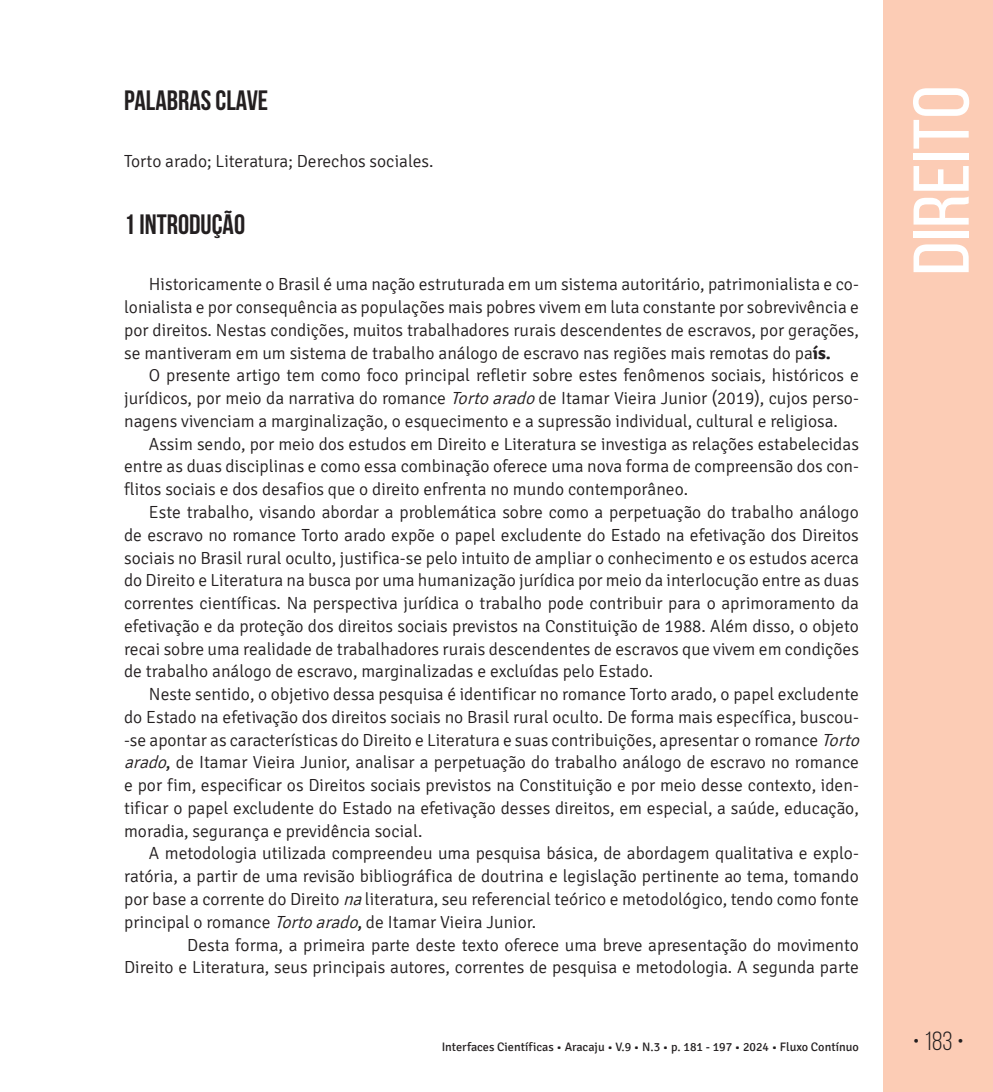
<style>
.page{position:relative;width:993px;height:1092px;background:#fff}
.page>*{position:absolute;margin:0;border:0;box-sizing:border-box;transform-origin:0 0}
.t1{font:78.75px "Bebas Neue";color:#fff;scale:1.09 1}
.t2{font:700 28px "Bebas Neue";color:#231f20}
.t3{font:26.25px "Bebas Neue";color:#231f20}
.t4{font:300 17.5px/22.8px "Signika";color:#231f20;text-align:justify}
.t5{font:12.25px "Signika";color:#231f20}
.s1{font-weight:700}
.s2{font-style:italic}
.s3{font-weight:400}
</style>
<div class="page">
<div style="left:883px;top:0;width:109px;height:1091px;background:#fcccb5"></div>
<h2 class="t2" style="left:124px;top:85px;width:146px">PALABRAS CLAVE</h2>
<p class="t4" style="left:124px;top:150px;width:311px">Torto arado; Literatura; Derechos sociales.</p>
<h2 class="t2" style="left:124px;top:209px;width:122px">1 INTRODUÇÃO</h2>
<p class="t4" style="left:124px;top:273px;width:736px;text-indent:25px">Historicamente o Brasil é uma nação estruturada em um sistema autoritário, patrimonialista e co&shy;lonialista e por consequência as populações mais pobres vivem em luta constante por sobrevivência e por direitos. Nestas condições, muitos trabalhadores rurais descendentes de escravos, por gerações, se mantiveram em um sistema de trabalho análogo de escravo nas regiões mais remotas do pa<span class="s1">ís.</span></p>
<p class="t4" style="left:124px;top:364px;width:736px;text-indent:25px">O presente artigo tem como foco principal refletir sobre estes fenômenos sociais, históricos e jurídicos, por meio da narrativa do romance <span class="s2">Tortoarado</span>de Itamar Vieira Junior (2019), cujos perso&shy;nagens vivenciam a marginalização, o esquecimento e a supressão individual, cultural e religiosa.</p>
<p class="t4" style="left:124px;top:433px;width:736px;text-indent:25px">Assim sendo, por meio dos estudos em Direito e Literatura se investiga as relações estabelecidas entre as duas disciplinas e como essa combinação oferece uma nova forma de compreensão dos con&shy;flitos sociais e dos desafios que o direito enfrenta no mundo contemporâneo.</p>
<p class="t4" style="left:124px;top:501px;width:736px;text-indent:25px">Este trabalho, visando abordar a problemática sobre como a perpetuação do trabalho análogo de escravo no romance Torto arado expõe o papel excludente do Estado na efetivação dos Direitos sociais no Brasil rural oculto, justifica-se pelo intuito de ampliar o conhecimento e os estudos acerca do Direito e Literatura na busca por uma humanização jurídica por meio da interlocução entre as duas correntes científicas. Na perspectiva jurídica o trabalho pode contribuir para o aprimoramento da efetivação e da proteção dos direitos sociais previstos na Constituição de 1988. Além disso, o objeto recai sobre uma realidade de trabalhadores rurais descendentes de escravos que vivem em condições de trabalho análogo de escravo, marginalizadas e excluídas pelo Estado.</p>
<p class="t4" style="left:124px;top:683px;width:741px;text-align:left;text-indent:25px">Neste sentido, o objetivo dessa pesquisa é identificar no romance Torto arado, o papel excludente do Estado na efetivação dos direitos sociais no Brasil rural oculto. De forma mais específica, buscou--se apontar as características do Direito e Literatura e suas contribuições, apresentar o romance <span class="s2">Torto arado</span><span class="s3">,</span> de Itamar Vieira Junior, analisar a perpetuação do trabalho análogo de escravo no romance e por fim, especificar os Direitos sociais previstos na Constituição e por meio desse contexto, iden&shy;tificar o papel excludente do Estado na efetivação desses direitos, em especial, a saúde, educação, moradia, segurança e previdência social.</p>
<p class="t4" style="left:124px;top:842px;width:736px;text-indent:25px">A metodologia utilizada compreendeu uma pesquisa básica, de abordagem qualitativa e explo&shy;ratória, a partir de uma revisão bibliográfica de doutrina e legislação pertinente ao tema, tomando por base a corrente do Direito <span class="s2">na</span>literatura, seu referencial teórico e metodológico, tendo como fonte principal o romance <span class="s2">Tortoarado</span><span class="s3">,</span> de Itamar Vieira Junior.</p>
<p class="t4" style="left:124px;top:933px;width:736px;text-align:right">Desta forma, a primeira parte deste texto oferece uma breve apresentação do movimento<br>Direito e Literatura, seus principais autores, correntes de pesquisa e metodologia. A segunda parte</p>
<h1 class="t1" style="left:898px;top:275px;width:176px;rotate:-90deg">Direito</h1>
<p class="t5" style="left:441px;top:1040px;width:418px">Interfaces Científicas • Aracaju • V.9 • N.3 • p. 181 - 197 • 2024 • Fluxo Contínuo</p>
<h3 class="t3" style="left:912px;top:1026px;width:53px">• 183 •</h3>
</div>
